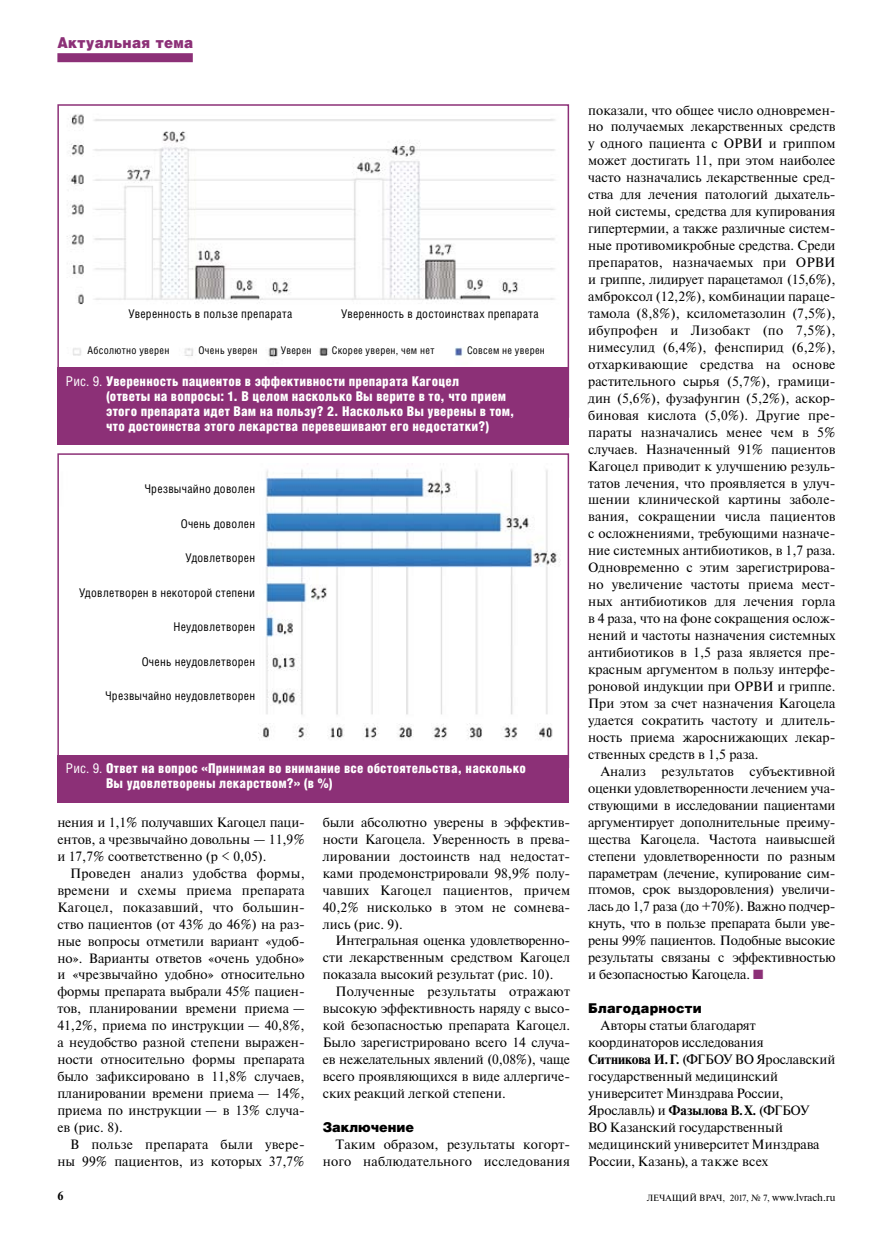
<style>
.page{position:relative;width:893px;height:1234px;background:#fff}
.page>*{position:absolute;margin:0;border:0;box-sizing:border-box;transform-origin:0 0}
.t1{font:900 15px "Helios C Bl";letter-spacing:.025em;color:#8c3077;scale:.9 1}
.t2{font:13.5px/17px "Newton";color:#000;text-align:justify}
.t3{font:900 condensed 13.5px/15px "Helios C Cn Bl";letter-spacing:.015em;color:#fff}
.t4{font:900 13.5px "Helios C Bl";letter-spacing:.015em;color:#000;scale:.95 1}
.t5{font:condensed 12px "Helios C Cn";letter-spacing:.02em;color:#000}
.t6{font:700 12px "Newton";color:#000}
.t7{font:condensed 10.5px "Helios C Cn";letter-spacing:.025em;color:#000}
.t8{font:9px "Newton";color:#000}
.s1{font-family:"Helios C Cn";font-weight:400}
.s2{color:#8c3077}
.s3{font-weight:700}
.s4{font-size:10.5px}
</style>
<div class="page">
<div style="left:57px;top:53px;width:136px;height:9px;background:#8c3077"></div>
<img style="left:60px;top:114px;width:506px;height:254px">
<div style="left:57px;top:368px;width:512px;height:77px;background:#8c3077"></div>
<img style="left:258px;top:463px;width:303px;height:277px">
<div style="left:57px;top:453px;width:512px;height:315px;border:2px solid #8c3077"></div>
<div style="left:57px;top:754px;width:512px;height:48px;background:#8c3077"></div>
<p class="t1" style="left:57px;top:33px;width:152px">Актуальная тема</p>
<p class="t5" style="left:129px;top:306px;width:165px">Уверенность в пользе препарата</p>
<p class="t5" style="left:341px;top:306px;width:199px">Уверенность в достоинствах препарата</p>
<p class="t7" style="left:87px;top:344px;width:83px">Абсолютно уверен</p>
<p class="t7" style="left:198px;top:344px;width:61px">Очень уверен</p>
<p class="t7" style="left:281px;top:344px;width:32px">Уверен</p>
<p class="t7" style="left:332px;top:344px;width:104px">Скорее уверен, чем нет</p>
<p class="t7" style="left:467px;top:344px;width:79px">Совсем не уверен</p>
<p class="t3" style="left:106px;top:373px;width:410px;text-indent:-40px"><span class="s1">Рис. 9.</span> Уверенность пациентов в эффективности препарата Кагоцел<br>(ответы на вопросы: 1. В целом насколько Вы верите в то, что прием этого препарата идет Вам на пользу? 2. Насколько Вы уверены в том, что достоинства этого лекарства перевешивают его недостатки?)</p>
<p class="t5" style="left:144px;top:481px;width:112px">Чрезвычайно доволен</p>
<p class="t5" style="left:181px;top:516px;width:76px">Очень доволен</p>
<p class="t5" style="left:186px;top:550px;width:71px">Удовлетворен</p>
<p class="t5" style="left:79px;top:585px;width:177px">Удовлетворен в некоторой степени</p>
<p class="t5" style="left:173px;top:619px;width:83px">Неудовлетворен</p>
<p class="t5" style="left:142px;top:654px;width:115px">Очень неудовлетворен</p>
<p class="t5" style="left:105px;top:688px;width:152px">Чрезвычайно неудовлетворен</p>
<p class="t3" style="left:106px;top:760px;width:421px;text-indent:-40px"><span class="s1">Рис. 9.</span> Ответ на вопрос «Принимая во внимание все обстоятельства, насколько<br>Вы удовлетворены лекарством?» (в %)</p>
<p class="t2" style="left:57px;top:813px;width:249px">нения и 1,1% получавших Кагоцел паци&shy;ентов, а чрезвычайно довольны — 11,9% и 17,7% соответственно (р &lt; 0,05).</p>
<p class="t2" style="left:57px;top:864px;width:249px;text-indent:13px">Проведен анализ удобства формы, времени и схемы приема препарата Кагоцел, показавший, что большин&shy;ство пациентов (от 43% до 46%) на раз&shy;ные вопросы отметили вариант «удоб&shy;но». Варианты ответов «очень удобно» и «чрезвычайно удобно» относительно формы препарата выбрали 45% пациен&shy;тов, планировании времени приема — 41,2%, приема по инструкции — 40,8%, а неудобство разной степени выражен&shy;ности относительно формы препарата было зафиксировано в 11,8% случаев, планировании времени приема — 14%, приема по инструкции — в 13% случа&shy;ев (рис. 8).</p>
<p class="t2" style="left:57px;top:1135px;width:249px;text-align:right">В пользе препарата были увере&shy;ны 99% пациентов, из которых 37,7%</p>
<p class="t2" style="left:323px;top:813px;width:249px">были абсолютно уверены в эффектив&shy;ности Кагоцела. Уверенность в прева&shy;лировании достоинств над недостат&shy;ками продемонстрировали 98,9% полу&shy;чавших Кагоцел пациентов, причем 40,2% нисколько в этом не сомнева&shy;лись (рис. 9).</p>
<p class="t2" style="left:323px;top:931px;width:249px;text-indent:13px">Интегральная оценка удовлетворенно&shy;сти лекарственным средством Кагоцел показала высокий результат (рис. 10).</p>
<p class="t2" style="left:323px;top:982px;width:249px;text-indent:13px">Полученные результаты отражают высокую эффективность наряду с высо&shy;кой безопасностью препарата Кагоцел.<br>Было зарегистрировано всего 14 случа&shy;ев нежелательных явлений (0,08%), чаще всего проявляющихся в виде аллергиче&shy;ских реакций легкой степени.</p>
<p class="t4" style="left:323px;top:1118px;width:98px">Заключение</p>
<p class="t2" style="left:323px;top:1135px;width:249px;text-align:right">Таким образом, результаты когорт&shy;ного наблюдательного исследования</p>
<p class="t2" style="left:588px;top:101px;width:249px">показали, что общее число одновремен&shy;но получаемых лекарственных средств у одного пациента с ОРВИ и гриппом может достигать 11, при этом наиболее часто назначались лекарственные сред&shy;ства для лечения патологий дыхатель&shy;ной системы, средства для купирования гипертермии, а также различные систем&shy;ные противомикробные средства. Среди препаратов, назначаемых при ОРВИ и гриппе, лидирует парацетамол (15,6%), амброксол (12,2%), комбинации параце&shy;тамола (8,8%), ксилометазолин (7,5%), ибупрофен и Лизобакт (по 7,5%), нимесулид (6,4%), фенспирид (6,2%), отхаркивающие средства на основе растительного сырья (5,7%), грамици&shy;дин (5,6%), фузафунгин (5,2%), аскор&shy;биновая кислота (5,0%). Другие пре&shy;параты назначались менее чем в 5% случаев. Назначенный 91% пациентов Кагоцел приводит к улучшению резуль&shy;татов лечения, что проявляется в улуч&shy;шении клинической картины заболе&shy;вания, сокращении числа пациентов с осложнениями, требующими назначе&shy;ние системных антибиотиков, в 1,7 раза.<br>Одновременно с этим зарегистрирова&shy;но увеличение частоты приема мест&shy;ных антибиотиков для лечения горла в 4 раза, что на фоне сокращения ослож&shy;нений и частоты назначения системных антибиотиков в 1,5 раза является пре&shy;красным аргументом в пользу интерфе&shy;роновой индукции при ОРВИ и гриппе.<br>При этом за счет назначения Кагоцела удается сократить частоту и длитель&shy;ность приема жароснижающих лекар&shy;ственных средств в 1,5 раза.</p>
<p class="t2" style="left:588px;top:762px;width:249px;text-indent:13px">Анализ результатов субъективной оценки удовлетворенности лечением уча&shy;ствующими в исследовании пациентами аргументирует дополнительные преиму&shy;щества Кагоцела. Частота наивысшей степени удовлетворенности по разным параметрам (лечение, купирование сим&shy;птомов, срок выздоровления) увеличи&shy;лась до 1,7 раза (до +70%). Важно подчер&shy;кнуть, что в пользе препарата были уве&shy;рены 99% пациентов. Подобные высокие результаты связаны с эффективностью и безопасностью Кагоцела. <span class="s2">■</span></p>
<p class="t4" style="left:588px;top:999px;width:121px">Благодарности</p>
<p class="t2" style="left:588px;top:1016px;width:249px;text-align:left;text-indent:13px">Авторы статьи благодарят координаторов исследования<br><span class="s3">Ситникова И.Г.</span> (ФГБОУ ВО Ярославский государственный медицинский университет Минздрава России,<br>Ярославль) и <span class="s3">Фазылова В.Х.</span> (ФГБОУ<br>ВО Казанский государственный медицинский университет Минздрава<br>России, Казань), а также всех</p>
<p class="t6" style="left:57px;top:1187px;width:8px">6</p>
<p class="t8" style="left:647px;top:1190px;width:190px">ЛЕЧАЩИЙ ВРАЧ, 2017, № 7, <span class="s4">www.lvrach.ru</span></p>
</div>
